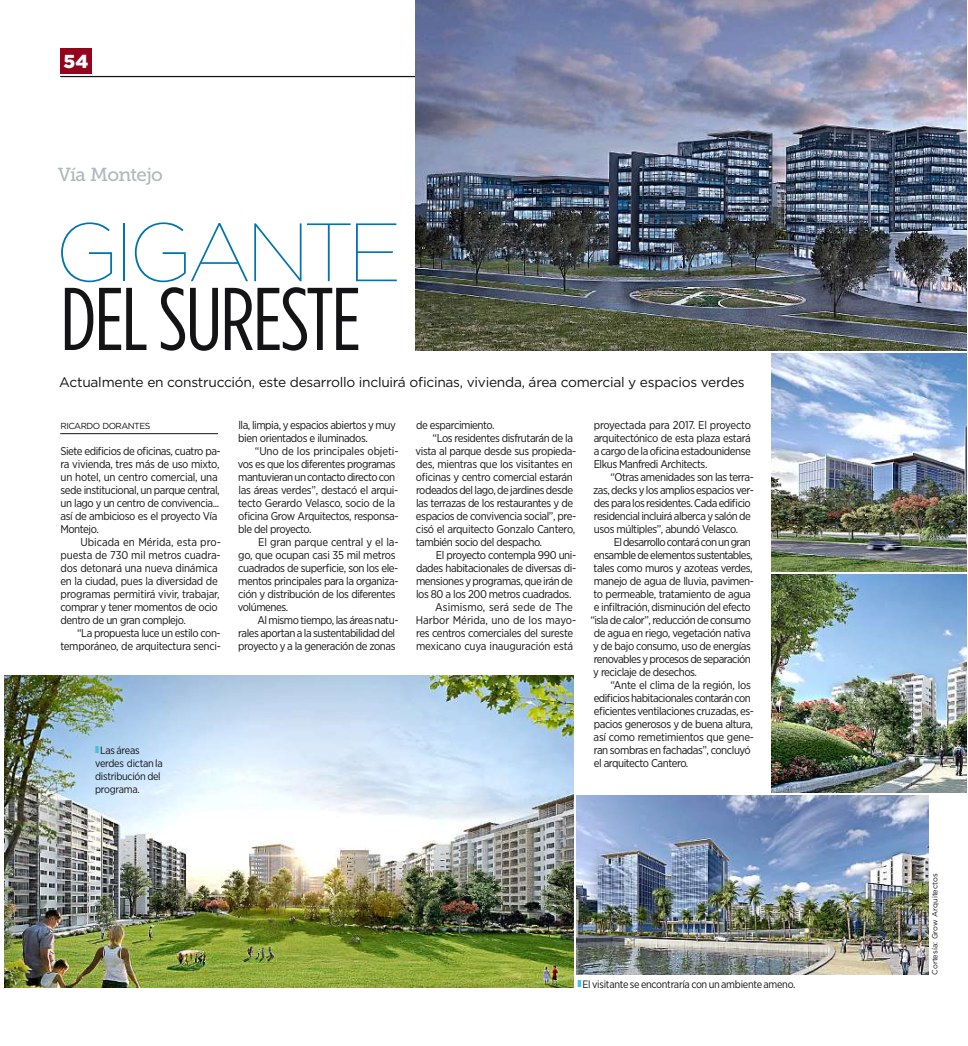
<style>
.page{position:relative;width:968px;height:1046px;background:#fff}
.page>*{position:absolute;margin:0;border:0;box-sizing:border-box;transform-origin:0 0}
.t1{font:88.75px "Gotham Condensed";letter-spacing:-.02em;color:#141315}
.t2{font:100 82.5px "Gotham";letter-spacing:-.065em;color:#0074ab}
.t3{font:18.75px "Museo Slab 500";letter-spacing:-.035em;color:#b1b7bc}
.t4{font:900 18.75px "Gotham";color:#fff}
.t5{font:13.75px "Gotham";letter-spacing:-.02em;color:#141315}
.t6{font:11.25px/13px "Gotham Narrow";letter-spacing:-.04em;color:#141315}
.t7{font:11.25px/13px "Gotham Narrow";letter-spacing:-.02em;color:#141315}
.t8{font:11.25px "Gotham Narrow";letter-spacing:-.01em;color:#141315}
.t9{font:11.25px "Gotham Narrow";color:#141315}
.t10{font:11.25px "Gotham Narrow";letter-spacing:.005em;color:#141315}
.t11{font:10.62px/13px "Gotham Narrow";letter-spacing:-.025em;color:#141315}
.t12{font:8.75px "Gotham";letter-spacing:-.06em;color:#141315}
.t13{font:7.5px "Gotham";color:#141315}
</style>
<div class="page">
<hr style="left:60px;top:76px;width:868px;height:1px;background:#141315">
<div style="left:60px;top:49px;width:31px;height:25px;background:#95041d"></div>
<hr style="left:60px;top:433px;width:158px;height:1px;background:#141315">
<img style="left:4px;top:675px;width:569px;height:312px">
<img style="left:576px;top:795px;width:352px;height:179px">
<img style="left:771px;top:353px;width:195px;height:218px">
<img style="left:771px;top:574px;width:195px;height:218px">
<img style="left:415px;top:0;width:551px;height:350px">
<svg style="left:95px;top:746px;width:4px;height:7px"></svg>
<h3 class="t4" style="left:63px;top:48px;width:26px">54</h3>
<h3 class="t3" style="left:58px;top:164px;width:107px">Vía Montejo</h3>
<h2 class="t2" style="left:55px;top:201px;width:348px">GIGANTE</h2>
<h1 class="t1" style="left:60px;top:268px;width:302px">DEL SURESTE</h1>
<p class="t5" style="left:59px;top:374px;width:686px">Actualmente en construcción, este desarrollo incluirá oficinas, vivienda, área comercial y espacios verdes</p>
<p class="t12" style="left:60px;top:420px;width:91px">RICARDO DORANTES</p>
<p class="t6" style="left:60px;top:444px;width:162px">Siete edificios de oficinas, cuatro pa&shy;ra vivienda, tres más de uso mixto, un hotel, un centro comercial, una sede institucional, un parque central, un lago y un centro de convivencia... así de ambicioso es el proyecto Vía<br>Montejo.</p>
<p class="t7" style="left:60px;top:535px;width:162px;text-indent:20px">Ubicada en Mérida, esta pro&shy;puesta de 730 mil metros cuadra&shy;dos detonará una nueva dinámica en la ciudad, pues la diversidad de programas permitirá vivir, trabajar, comprar y tener momentos de ocio dentro de un gran complejo.</p>
<p class="t6" style="left:60px;top:626px;width:162px;text-align:right">“La propuesta luce un estilo con&shy;temporáneo, de arquitectura senci-</p>
<p class="t6" style="left:238px;top:418px;width:159px">lla, limpia, y espacios abiertos y muy bien orientados e iluminados.</p>
<p class="t6" style="left:238px;top:444px;width:162px;text-indent:17px">“Uno de los principales objeti&shy;vos es que los diferentes programas mantuvieran un contacto directo con las áreas verdes”, destacó el arqui&shy;tecto Gerardo Velasco, socio de la oficina Grow Arquitectos, responsa&shy;ble del proyecto.</p>
<p class="t6" style="left:238px;top:535px;width:162px;text-indent:20px">El gran parque central y el la&shy;go, que ocupan casi 35 mil metros cuadrados de superficie, son los ele&shy;mentos principales para la organiza&shy;ción y distribución de los diferentes volúmenes.</p>
<p class="t6" style="left:238px;top:613px;width:162px;text-indent:19px">Al mismo tiempo, las áreas natu&shy;rales aportan a la sustentabilidad del proyecto y a la generación de zonas</p>
<p class="t11" style="left:95px;top:743px;width:69px;text-indent:5px">Las áreas verdes dictan la distribución del programa.</p>
<p class="t6" style="left:416px;top:418px;width:80px">de esparcimiento.</p>
<p class="t6" style="left:432px;top:431px;width:142px">“Los residentes disfrutarán de la</p>
<p class="t6" style="left:415px;top:444px;width:162px">vista al parque desde sus propieda-</p>
<p class="t6" style="left:416px;top:457px;width:158px">des, mientras que los visitantes en</p>
<p class="t6" style="left:416px;top:470px;width:158px">oficinas y centro comercial estarán</p>
<p class="t6" style="left:416px;top:483px;width:159px">rodeados del lago, de jardines desde</p>
<p class="t6" style="left:416px;top:496px;width:158px">las terrazas de los restaurantes y de</p>
<p class="t6" style="left:416px;top:509px;width:162px">espacios de convivencia social”, pre-</p>
<p class="t6" style="left:416px;top:522px;width:161px">cisó el arquitecto Gonzalo Cantero,</p>
<p class="t6" style="left:416px;top:535px;width:128px">también socio del despacho.</p>
<p class="t6" style="left:436px;top:548px;width:142px">El proyecto contempla 990 uni-</p>
<p class="t6" style="left:416px;top:561px;width:162px">dades habitacionales de diversas di-</p>
<p class="t6" style="left:416px;top:574px;width:158px">mensiones y programas, que irán de</p>
<p class="t6" style="left:416px;top:587px;width:157px">los 80 a los 200 metros cuadrados.</p>
<p class="t10" style="left:435px;top:600px;width:139px">Asimismo, será sede de The</p>
<p class="t9" style="left:416px;top:613px;width:162px">Harbor Mérida, uno de los mayo-</p>
<p class="t6" style="left:416px;top:626px;width:159px">res centros comerciales del sureste</p>
<p class="t8" style="left:416px;top:639px;width:158px">mexicano cuya inauguración está</p>
<p class="t6" style="left:593px;top:418px;width:159px;text-align:justify">proyectada para 2017. El proyecto arquitectónico de esta plaza estará a cargo de la oficina estadounidense Elkus Manfredi Architects.</p>
<p class="t6" style="left:593px;top:470px;width:162px;text-indent:17px">“Otras amenidades son las terra&shy;zas, decks y los amplios espacios ver&shy;des para los residentes. Cada edificio residencial incluirá alberca y salón de usos múltiples”, abundó Velasco.</p>
<p class="t6" style="left:613px;top:535px;width:139px">El desarrollo contará con un gran</p>
<p class="t6" style="left:593px;top:548px;width:160px">ensamble de elementos sustentables,</p>
<p class="t6" style="left:593px;top:561px;width:161px">tales como muros y azoteas verdes,</p>
<p class="t6" style="left:593px;top:574px;width:162px">manejo de agua de lluvia, pavimen-</p>
<p class="t6" style="left:593px;top:587px;width:159px">to permeable, tratamiento de agua</p>
<p class="t6" style="left:593px;top:600px;width:159px">e infiltración, disminución del efecto</p>
<p class="t6" style="left:590px;top:613px;width:162px">“isla de calor”, reducción de consumo</p>
<p class="t6" style="left:593px;top:626px;width:158px">de agua en riego, vegetación nativa</p>
<p class="t6" style="left:593px;top:639px;width:159px">y de bajo consumo, uso de energías</p>
<p class="t6" style="left:593px;top:652px;width:159px">renovables y procesos de separación</p>
<p class="t6" style="left:593px;top:665px;width:105px">y reciclaje de desechos.</p>
<p class="t7" style="left:610px;top:678px;width:142px">“Ante el clima de la región, los</p>
<p class="t6" style="left:593px;top:691px;width:159px">edificios habitacionales contarán con</p>
<p class="t6" style="left:593px;top:704px;width:162px">eficientes ventilaciones cruzadas, es-</p>
<p class="t6" style="left:593px;top:717px;width:160px">pacios generosos y de buena altura,</p>
<p class="t6" style="left:593px;top:730px;width:162px">así como remetimientos que gene-</p>
<p class="t6" style="left:593px;top:743px;width:159px">ran sombras en fachadas”, concluyó</p>
<p class="t6" style="left:593px;top:756px;width:96px">el arquitecto Cantero.</p>
<p class="t11" style="left:582px;top:977px;width:214px">El visitante se encontraría con un ambiente ameno.</p>
<p class="t13" style="left:929px;top:974px;width:103px;rotate:-90deg">Cortesía: Grow Arquitectos</p>
</div>
